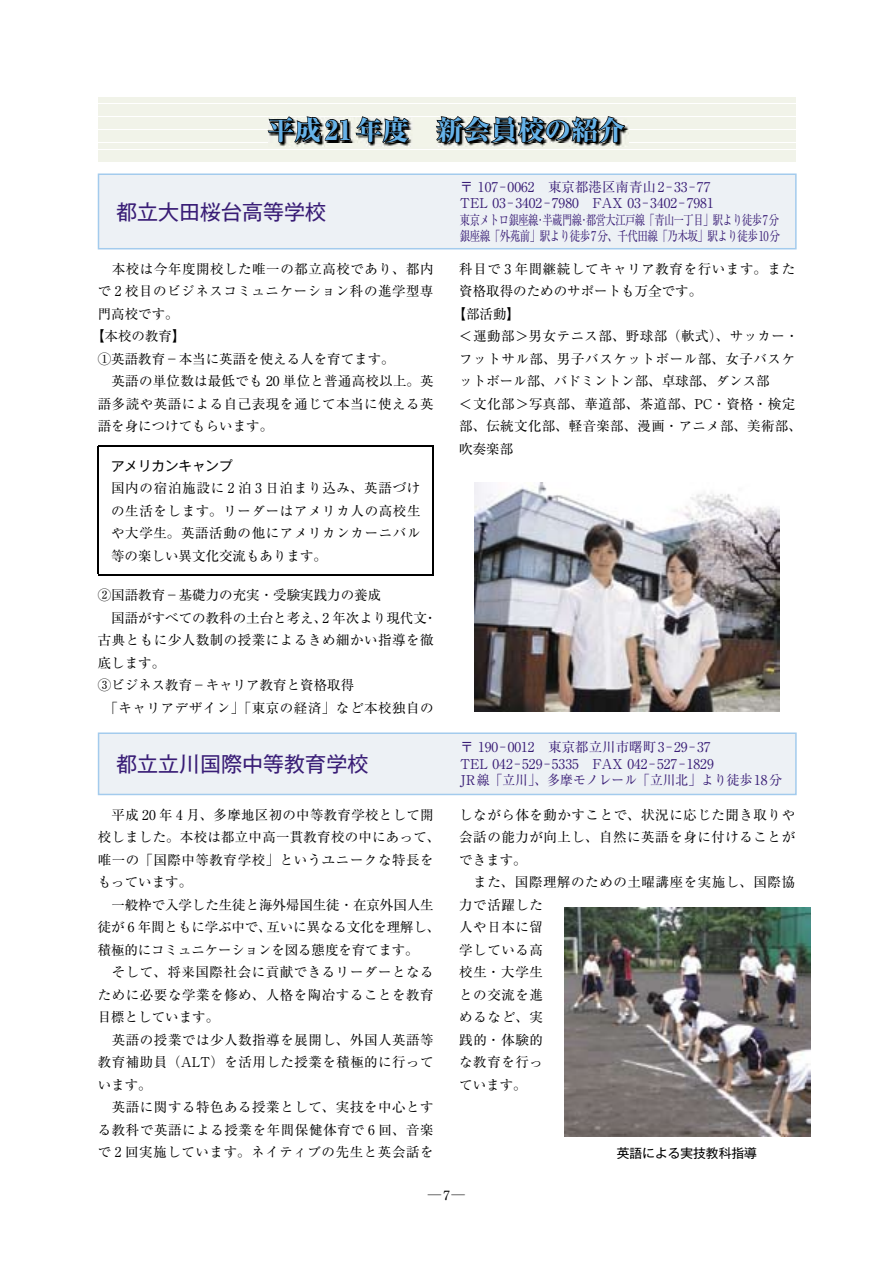
<style>
.page{position:relative;width:893px;height:1263px;background:#fff}
.page>*{position:absolute;margin:0;border:0;box-sizing:border-box;transform-origin:0 0}
.t1{font:800 27px "Ryumin Pro";color:#66b2e8}
.t2{font:21px "Gothic MB101 Pro";color:#391d76}
.t3{font:13.5px/22.5px "Ryumin Pro";letter-spacing:.04em;color:#000;text-align:justify}
.t4{font:13.5px "Ryumin Pro";color:#000}
.t5{font:13.5px/22.5px "Ryumin Pro";letter-spacing:.02em;color:#000}
.t6{font:13.5px/16.5px "Ryumin Pro";letter-spacing:-.05em;color:#391d76}
.t7{font:13.5px/16.5px "Ryumin Pro";color:#391d76}
.t8{font:13.5px/22.5px "Ryumin Pro";letter-spacing:-.01em;color:#000}
.t9{font:13.5px "Gothic MB101 Pro";color:#000}
.t10{font:300 13.5px "Ryumin Pro";color:#000}
.t11{font:12.75px "Gothic MB101 Pro";color:#000}
.s1{font-family:"Century Oldstyle";font-weight:400}
</style>
<div class="page">
<div style="left:98px;top:98px;width:697px;height:5px;background:#f1f3e9"></div>
<div style="left:98px;top:104px;width:697px;height:5px;background:#f1f3e9"></div>
<div style="left:98px;top:130px;width:697px;height:6px;background:#f1f3e9"></div>
<div style="left:98px;top:143px;width:697px;height:6px;background:#f1f3e9"></div>
<div style="left:98px;top:137px;width:697px;height:5px;background:#f1f3e9"></div>
<div style="left:98px;top:150px;width:697px;height:5px;background:#f1f3e9"></div>
<div style="left:98px;top:156px;width:697px;height:6px;background:#f1f3e9"></div>
<div style="left:98px;top:124px;width:697px;height:5px;background:#f1f3e9"></div>
<div style="left:98px;top:117px;width:697px;height:5px;background:#f1f3e9"></div>
<div style="left:98px;top:111px;width:697px;height:5px;background:#f1f3e9"></div>
<hr style="left:98px;top:445px;width:336px;height:1px;background:#000">
<hr style="left:98px;top:446px;width:1px;height:128px;background:#000">
<hr style="left:433px;top:446px;width:1px;height:128px;background:#000">
<hr style="left:98px;top:574px;width:336px;height:1px;background:#000">
<img style="left:409px;top:122px;width:219px;height:24px">
<img style="left:409px;top:124px;width:219px;height:18px">
<svg style="left:266px;top:97px;width:143px;height:59px"></svg>
<svg style="left:427px;top:116px;width:199px;height:28px"></svg>
<div style="left:98px;top:173px;width:699px;height:76px;background:#edf1f5"></div>
<div style="left:98px;top:732px;width:699px;height:63px;background:#edf1f5"></div>
<img style="left:564px;top:907px;width:246px;height:229px">
<img style="left:474px;top:482px;width:306px;height:229px">
<h1 class="t1" style="left:268px;top:109px;width:359px">平成21年度　新会員校の紹介</h1>
<h2 class="t2" style="left:116px;top:194px;width:211px">都立大田桜台高等学校</h2>
<p class="t3" style="left:98px;top:256px;width:337px">　本校は今年度開校した唯一の都立高校であり、都内</p>
<p class="t3" style="left:98px;top:279px;width:337px">で 2 校目のビジネスコミュニケーション科の進学型専</p>
<p class="t3" style="left:98px;top:301px;width:82px">門高校です。</p>
<p class="t3" style="left:91px;top:324px;width:96px">【本校の教育】</p>
<p class="t4" style="left:98px;top:348px;width:298px">①英語教育－本当に英語を使える人を育てます。</p>
<p class="t5" style="left:98px;top:369px;width:337px">　英語の単位数は最低でも 20 単位と普通高校以上。英</p>
<p class="t3" style="left:98px;top:391px;width:337px">語多読や英語による自己表現を通じて本当に使える英</p>
<p class="t4" style="left:98px;top:415px;width:177px">語を身につけてもらいます。</p>
<p class="t9" style="left:111px;top:454px;width:123px">アメリカンキャンプ</p>
<p class="t3" style="left:111px;top:476px;width:311px">国内の宿泊施設に 2 泊 3 日泊まり込み、英語づけの生活をします。リーダーはアメリカ人の高校生や大学生。英語活動の他にアメリカンカーニバル等の楽しい異文化交流もあります。</p>
<p class="t4" style="left:98px;top:584px;width:285px">②国語教育－基礎力の充実・受験実践力の養成</p>
<p class="t4" style="left:111px;top:607px;width:327px">国語がすべての教科の土台と考え、2 年次より現代文・</p>
<p class="t3" style="left:98px;top:628px;width:337px">古典ともに少人数制の授業によるきめ細かい指導を徹</p>
<p class="t3" style="left:98px;top:650px;width:69px">底します。</p>
<p class="t4" style="left:98px;top:674px;width:258px">③ビジネス教育－キャリア教育と資格取得</p>
<p class="t3" style="left:98px;top:695px;width:337px">　「キャリアデザイン」「東京の経済」など本校独自の</p>
<h2 class="t2" style="left:116px;top:747px;width:253px">都立立川国際中等教育学校</h2>
<p class="t5" style="left:98px;top:803px;width:344px">　平成 20 年 4 月、多摩地区初の中等教育学校として開校しました。本校は都立中高一貫教育校の中にあって、唯一の「国際中等教育学校」というユニークな特長をもっています。</p>
<p class="t8" style="left:98px;top:893px;width:344px;text-indent:14px">一般枠で入学した生徒と海外帰国生徒・在京外国人生徒が 6 年間ともに学ぶ中で、互いに異なる文化を理解し、積極的にコミュニケーションを図る態度を育てます。</p>
<p class="t3" style="left:98px;top:960px;width:337px;text-indent:14px">そして、将来国際社会に貢献できるリーダーとなるために必要な学業を修め、人格を陶冶することを教育目標としています。</p>
<p class="t3" style="left:98px;top:1028px;width:337px;text-align:left;text-indent:14px">英語の授業では少人数指導を展開し、外国人英語等教育補助員（ALT）を活用した授業を積極的に行っています。<br>　英語に関する特色ある授業として、実技を中心とする教科で英語による授業を年間保健体育で 6 回、音楽で 2 回実施しています。ネイティブの先生と英会話を</p>
<p class="t6" style="left:460px;top:178px;width:322px">〒 107－0062　東京都港区南青山2－33－77<br>TEL 03－3402－7980　FAX 03－3402－7981<br>東京メトロ銀座線･半蔵門線･都営大江戸線「青山一丁目」駅より徒歩7分銀座線「外苑前」駅より徒歩7分、千代田線「乃木坂」駅より徒歩10分</p>
<p class="t3" style="left:459px;top:256px;width:337px">科目で 3 年間継続してキャリア教育を行います。また</p>
<p class="t4" style="left:459px;top:280px;width:244px">資格取得のためのサポートも万全です。</p>
<p class="t3" style="left:452px;top:301px;width:69px">【部活動】</p>
<p class="t3" style="left:459px;top:324px;width:341px">＜運動部＞男女テニス部、野球部（軟式）、サッカー・</p>
<p class="t3" style="left:459px;top:346px;width:337px">フットサル部、男子バスケットボール部、女子バスケ</p>
<p class="t4" style="left:459px;top:370px;width:312px">ットボール部、バドミントン部、卓球部、ダンス部</p>
<p class="t3" style="left:459px;top:391px;width:337px">＜文化部＞写真部、華道部、茶道部、PC・資格・検定</p>
<p class="t5" style="left:459px;top:414px;width:344px">部、伝統文化部、軽音楽部、漫画・アニメ部、美術部、</p>
<p class="t3" style="left:459px;top:436px;width:55px">吹奏楽部</p>
<p class="t7" style="left:460px;top:738px;width:324px">〒 190－0012　東京都立川市曙町3－29－37<br>TEL 042－529－5335　FAX 042－527－1829<br>JR線「立川」、多摩モノレール「立川北」より徒歩18分</p>
<p class="t3" style="left:459px;top:803px;width:337px;text-align:left">しながら体を動かすことで、状況に応じた聞き取りや会話の能力が向上し、自然に英語を身に付けることができます。<br>　また、国際理解のための土曜講座を実施し、国際協力で活躍した<br>人や日本に留<br>学している高<br>校生・大学生<br>との交流を進<br>めるなど、実<br>践的・体験的<br>な教育を行っ<br>ています。</p>
<p class="t11" style="left:617px;top:1143px;width:142px">英語による実技教科指導</p>
<p class="t10" style="left:428px;top:1184px;width:39px">─<span class="s1">7</span>─</p>
</div>
